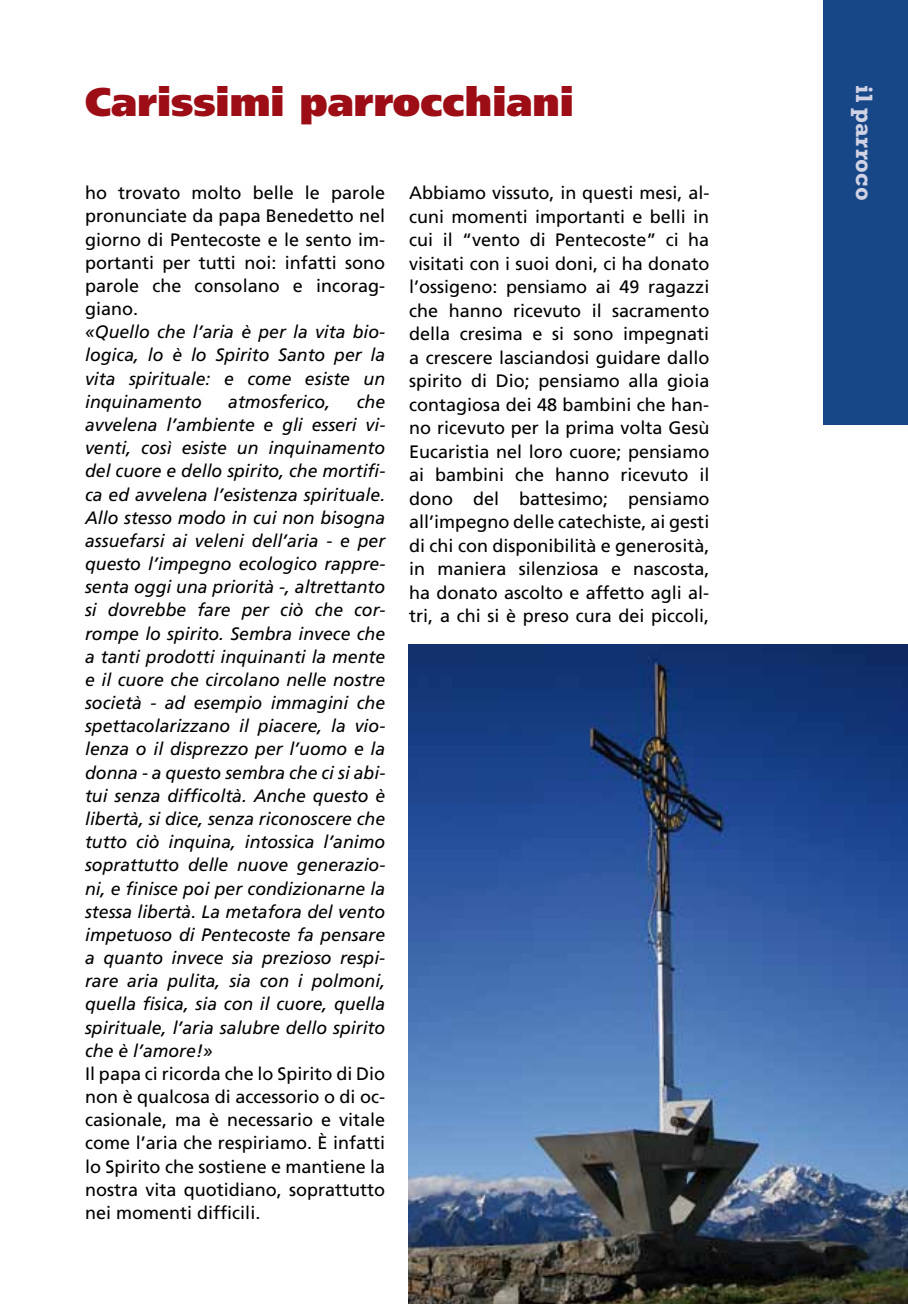
<style>
.page{position:relative;width:908px;height:1304px;background:#fff}
.page>*{position:absolute;margin:0;border:0;box-sizing:border-box;transform-origin:0 0}
.t1{font:900 40px "Frutiger";color:#9d0d15}
.t2{font:700 24px "Rockwell";color:#d1d3e5}
.t3{font:italic 18px/23.2px "Frutiger";color:#000;text-align:justify}
.t4{font:18px/23.6px "Frutiger";color:#000;text-align:justify}
</style>
<div class="page">
<img style="left:408px;top:645px;width:499px;height:659px">
<div style="left:822px;top:0;width:85px;height:425px;background:#184788"></div>
<h1 class="t1" style="left:85px;top:77px;width:490px">Carissimi parrocchiani</h1>
<p class="t4" style="left:85px;top:181px;width:301px">ho trovato molto belle le parole pronunciate da papa Benedetto nel giorno di Pentecoste e le sento im&shy;portanti per tutti noi: infatti sono parole che consolano e incorag&shy;giano.</p>
<p class="t3" style="left:85px;top:320px;width:301px">«Quello che l’aria è per la vita bio&shy;logica, lo è lo Spirito Santo per la vita spirituale: e come esiste un inquinamento</p>
<p class="t3" style="left:228px;top:390px;width:103px">atmosferico,</p>
<p class="t3" style="left:85px;top:390px;width:301px;text-indent:271px">che avvelena l’ambiente e gli esseri vi&shy;venti, così esiste un inquinamento del cuore e dello spirito, che mortifi&shy;ca ed avvelena l’esistenza spirituale.<br>Allo stesso modo in cui non bisogna assuefarsi ai veleni dell’aria - e per questo l’impegno ecologico rappre&shy;senta oggi una priorità -, altrettanto si dovrebbe fare per ciò che cor&shy;rompe lo spirito. Sembra invece che a tanti prodotti inquinanti la mente e il cuore che circolano nelle nostre società - ad esempio immagini che spettacolarizzano il piacere, la vio&shy;lenza o il disprezzo per l’uomo e la donna - a questo sembra che ci si abi&shy;tui senza difficoltà. Anche questo è libertà, si dice, senza riconoscere che tutto ciò inquina, intossica l’animo soprattutto delle nuove generazio&shy;ni, e finisce poi per condizionarne la stessa libertà. La metafora del vento impetuoso di Pentecoste fa pensare a quanto invece sia prezioso respi&shy;rare aria pulita, sia con i polmoni, quella fisica, sia con il cuore, quella spirituale, l’aria salubre dello spirito che è l’amore!»</p>
<p class="t4" style="left:85px;top:1062px;width:301px">I l papa ci ricorda che lo Spirito di Dio non è qualcosa di accessorio o di oc&shy;casionale, ma è necessario e vitale come l’aria che respiriamo. È infatti lo Spirito che sostiene e mantiene la nostra vita quotidiano, soprattutto nei momenti difficili.</p>
<p class="t4" style="left:409px;top:181px;width:301px">Abbiamo vissuto, in questi mesi, al&shy;cuni momenti importanti e belli in cui il “vento di Pentecoste” ci ha visitati con i suoi doni, ci ha donato l’ossigeno: pensiamo ai 49 ragazzi che hanno ricevuto il sacramento della cresima e si sono impegnati a crescere lasciandosi guidare dallo spirito di Dio; pensiamo alla gioia contagiosa dei 48 bambini che han&shy;no ricevuto per la prima volta Gesù Eucaristia nel loro cuore; pensiamo ai bambini che hanno ricevuto il dono del battesimo; pensiamo all’impegno delle catechiste, ai gesti di chi con disponibilità e generosità, in maniera silenziosa e nascosta, ha donato ascolto e affetto agli al&shy;tri, a chi si è preso cura dei piccoli,</p>
<h2 class="t2" style="left:878px;top:85px;width:117px;rotate:90deg">il parroco</h2>
</div>
